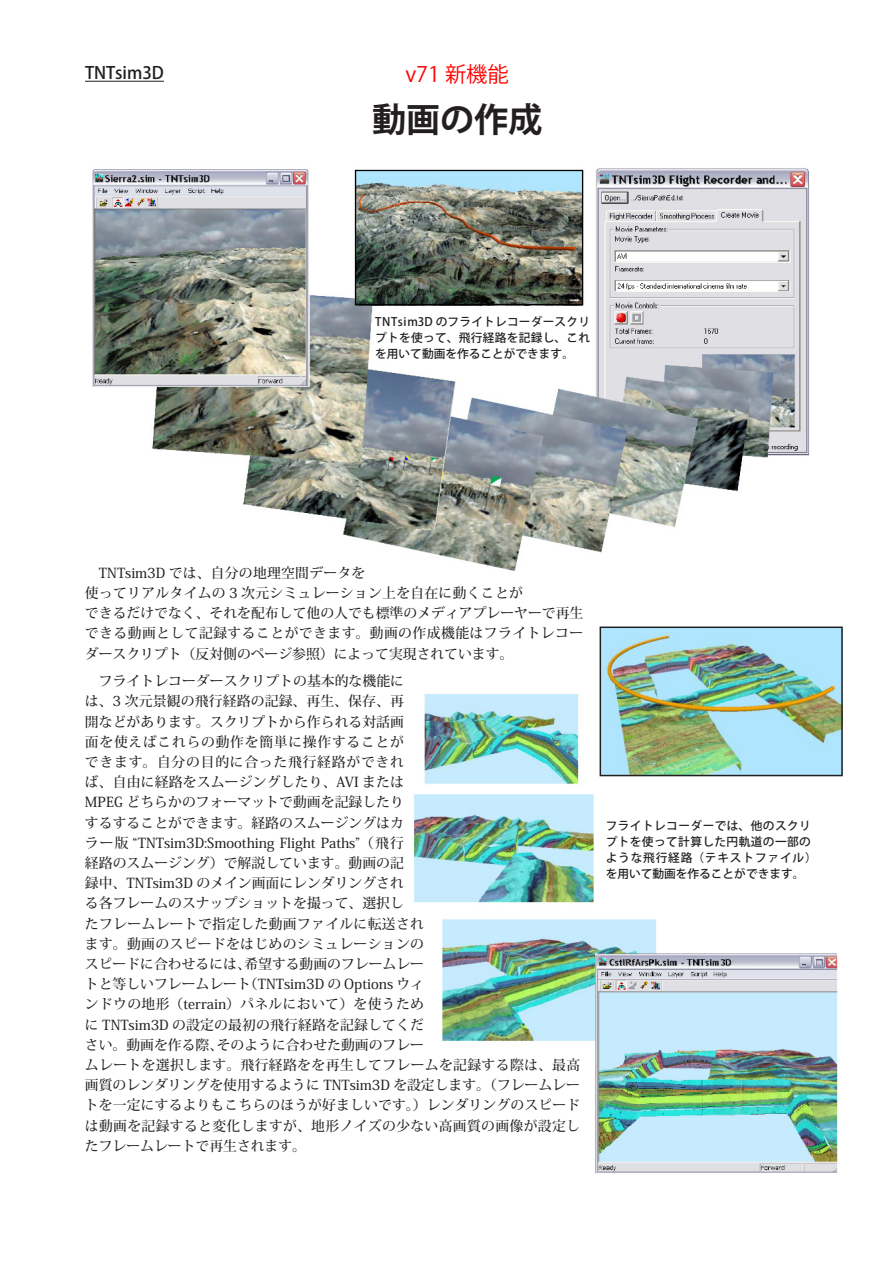
<style>
.page{position:relative;width:893px;height:1263px;background:#fff}
.page>*{position:absolute;margin:0;border:0;box-sizing:border-box;transform-origin:0 0}
.タイトル{font:700 34.05px "Koz Go Pro";color:#231f20}
.タイトル上の赤見出し{font:21.3px "Koz Go Pro";color:#f00}
.分類_下線{font:500 16.95px "Koz Go Pro";color:#231f20}
.本文{font:500 13.8px/20.2px "Koz Min Pro";letter-spacing:.005em;color:#231f20}
.本文-2{font:500 13.8px "Koz Min Pro";letter-spacing:.025em;color:#231f20}
.本文-3{font:500 13.8px "Koz Min Pro";letter-spacing:.05em;color:#231f20}
.本文-4{font:500 13.8px "Koz Min Pro";letter-spacing:.055em;color:#231f20}
.図の説明{font:500 11.7px/15.9px "Koz Go Pro";letter-spacing:.025em;color:#231f20;text-align:justify}
</style>
<div class="page">
<hr style="left:85px;top:81px;width:79px;height:1px;background:#231f20">
<img style="left:442px;top:919px;width:396px;height:255px">
<img style="left:92px;top:168px;width:717px;height:403px">
<img style="left:414px;top:694px;width:180px;height:209px">
<img style="left:603px;top:629px;width:237px;height:144px">
<div style="left:600px;top:626px;width:243px;height:150px;border:2px solid #231f20"></div>
<p class="分類_下線" style="left:85px;top:62px;width:80px">TNTsim D3</p>
<p class="タイトル上の赤見出し" style="left:405px;top:61px;width:105px">v71 新機能</p>
<p class="タイトル" style="left:372px;top:98px;width:172px">動画の作成</p>
<p class="図の説明" style="left:375px;top:315px;width:216px">TNTsim D3 のフライトレコーダースクリプトを使って、飛行経路を記録し、これを用いて動画を作ることができます。</p>
<p class="本文" style="left:85px;top:562px;width:500px">　TNTsim3D では、自分の地理空間データを<br>使ってリアルタイムの 3 次元シミュレーション上を自在に動くことが<br>できるだけでなく、それを配布して他の人でも標準のメディアプレーヤーで再生できる動画として記録することができます。動画の作成機能はフライトレコーダースクリプト（反対側のページ参照）によって実現されています。</p>
<p class="本文" style="left:85px;top:670px;width:321px">　フライトレコーダースクリプトの基本的な機能に</p>
<p class="本文" style="left:85px;top:691px;width:320px">は、3 次元景観の飛行経路の記録、再生、保存、再</p>
<p class="本文" style="left:85px;top:711px;width:320px">開などがあります。スクリプトから作られる対話画</p>
<p class="本文-3" style="left:85px;top:732px;width:320px">面を使えばこれらの動作を簡単に操作することが</p>
<p class="本文-4" style="left:85px;top:752px;width:320px">できます。自分の目的に合った飛行経路ができれ</p>
<p class="本文" style="left:85px;top:771px;width:320px">ば、自由に経路をスムージングしたり、AVI または</p>
<p class="本文" style="left:85px;top:792px;width:320px">MPEG どちらかのフォーマットで動画を記録したり</p>
<p class="本文" style="left:85px;top:812px;width:320px">するすることができます。経路のスムージングはカ</p>
<p class="本文" style="left:85px;top:832px;width:320px">ラー版 “TNTsim3D:Smoothing Flight Paths”（飛行</p>
<p class="本文" style="left:85px;top:852px;width:320px">経路のスムージング）で解説しています。動画の記</p>
<p class="本文" style="left:85px;top:872px;width:320px">録中、TNTsim3D のメイン画面にレンダリングされ</p>
<p class="本文" style="left:85px;top:893px;width:320px">る各フレームのスナップショットを撮って、選択し</p>
<p class="本文-2" style="left:85px;top:914px;width:340px">たフレームレートで指定した動画ファイルに転送され</p>
<p class="本文-2" style="left:85px;top:934px;width:340px">ます。動画のスピードをはじめのシミュレーションの</p>
<p class="本文" style="left:244px;top:953px;width:181px">希望する動画のフレームレー</p>
<p class="本文" style="left:244px;top:953px;width:182px;text-indent:-159px">スピードに合わせるには、<br>（TNTsim3D の Options ウィ</p>
<p class="本文" style="left:85px;top:973px;width:167px">トと等しいフレームレート</p>
<p class="本文-2" style="left:85px;top:994px;width:340px">ンドウの地形（terrain）パネルにおいて）を使うため</p>
<p class="本文" style="left:85px;top:1014px;width:340px">に TNTsim3D の設定の最初の飛行経路を記録してくだ</p>
<p class="本文" style="left:217px;top:1034px;width:209px">そのように合わせた動画のフレー</p>
<p class="本文" style="left:85px;top:1034px;width:497px">さい。動画を作る際、<br>ムレートを選択します。飛行経路をを再生してフレームを記録する際は、最高画質のレンダリングを使用するように TNTsim3D を設定します。（フレームレートを一定にするよりもこちらのほうが好ましいです。）レンダリングのスピードは動画を記録すると変化しますが、地形ノイズの少ない高画質の画像が設定したフレームレートで再生されます。</p>
<p class="図の説明" style="left:606px;top:818px;width:213px;text-align:left">フライトレコーダーでは、他のスクリプトを使って計算した円軌道の一部のような飛行経路（テキストファイル(を用いて動画を作ることができます。</p>
</div>
